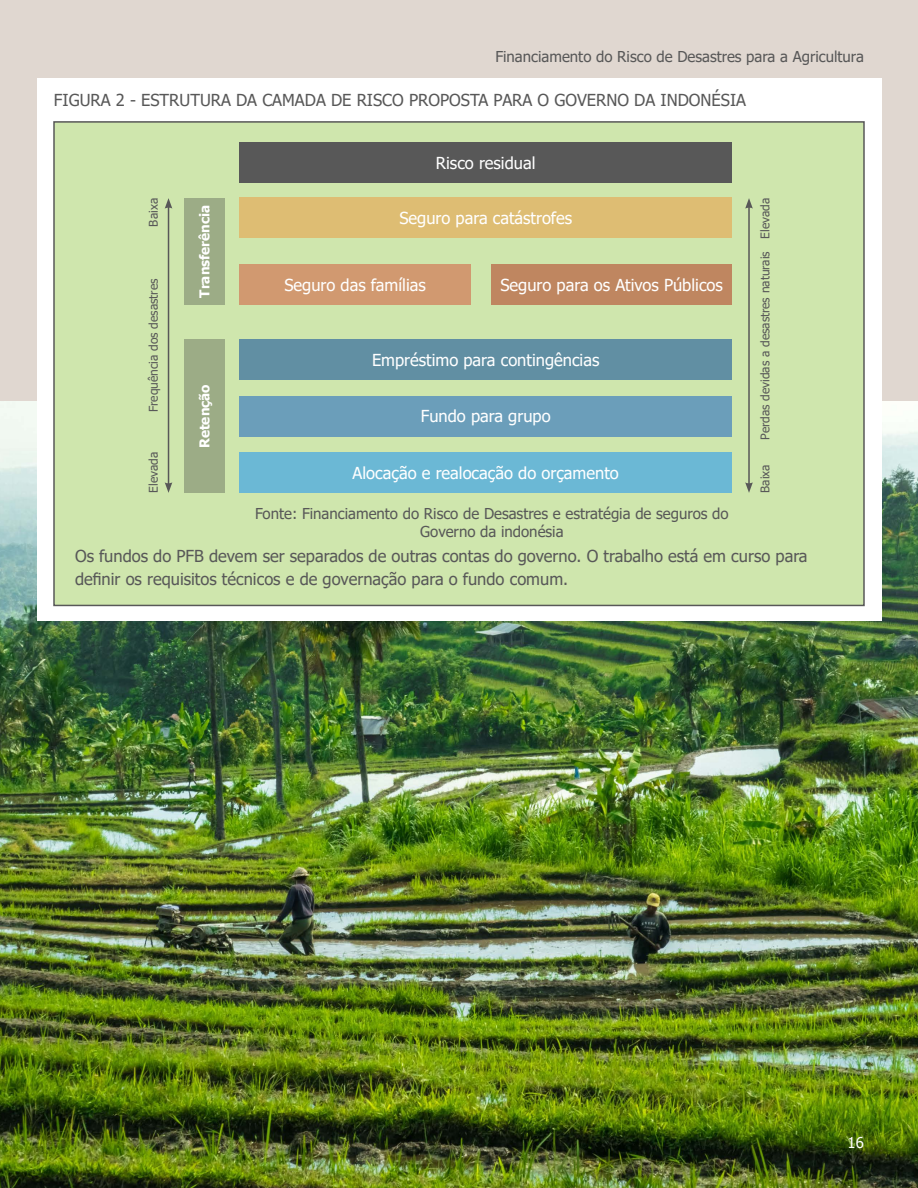
<style>
.page{position:relative;width:918px;height:1188px;background:#fff}
.page>*{position:absolute;margin:0;border:0;box-sizing:border-box;transform-origin:0 0}
.t1{font:16.5px/23.2px "Tahoma";color:#585858}
.t2{font:16.5px "Tahoma";color:#fff}
.t3{font:15px/18px "Tahoma";color:#585858;text-align:center}
.t4{font:15px "Tahoma";color:#fff}
.t5{font:700 13.5px "Tahoma";color:#fff}
.t6{font:12px "Tahoma";color:#585858}
</style>
<div class="page">
<div style="left:0;top:0;width:918px;height:401px;background:#e0d7d0"></div>
<img style="left:0;top:401px;width:918px;height:787px">
<div style="left:37px;top:79px;width:844px;height:542px;background:#fff"></div>
<div style="left:53px;top:121px;width:812px;height:485px;background:#cfe6ad;border:2px solid #585858"></div>
<div style="left:239px;top:142px;width:493px;height:41px;background:#585858"></div>
<div style="left:239px;top:198px;width:493px;height:40px;background:#debd73"></div>
<div style="left:239px;top:339px;width:493px;height:41px;background:#618fa3"></div>
<div style="left:239px;top:396px;width:493px;height:40px;background:#6b9eba"></div>
<div style="left:184px;top:339px;width:40px;height:154px;background:#9cac86"></div>
<div style="left:184px;top:198px;width:40px;height:106px;background:#9cac86"></div>
<div style="left:239px;top:453px;width:493px;height:40px;background:#6bb8d5"></div>
<div style="left:239px;top:264px;width:232px;height:40px;background:#d19970"></div>
<div style="left:491px;top:264px;width:241px;height:40px;background:#bf8660"></div>
<hr style="left:168px;top:206px;width:1px;height:279px;background:#585858">
<svg style="left:165px;top:482px;width:7px;height:11px"></svg>
<svg style="left:165px;top:198px;width:7px;height:11px"></svg>
<hr style="left:748px;top:206px;width:2px;height:279px;background:#585858">
<svg style="left:745px;top:482px;width:8px;height:11px"></svg>
<svg style="left:745px;top:198px;width:8px;height:11px"></svg>
<p class="t3" style="left:495px;top:49px;width:370px">Financiamento do Risco de Desastres para a Agricultura</p>
<p class="t1" style="left:54px;top:89px;width:694px">FIGURA 2 - ESTRUTURA DA CAMADA DE RISCO PROPOSTA PARA O GOVERNO DA INDONÉSIA</p>
<p class="t2" style="left:436px;top:152px;width:101px">Risco residual</p>
<p class="t6" style="left:145px;top:227px;width:30px;rotate:-90deg">Baixa</p>
<p class="t2" style="left:399px;top:207px;width:174px">Seguro para catástrofes</p>
<p class="t6" style="left:757px;top:239px;width:42px;rotate:-90deg">Elevada</p>
<p class="t5" style="left:195px;top:298px;width:94px;rotate:-90deg">Transferência</p>
<p class="t6" style="left:757px;top:440px;width:190px;rotate:-90deg">Perdas devidas a desastres naturais</p>
<p class="t2" style="left:284px;top:274px;width:143px">Seguro das famílias</p>
<p class="t2" style="left:500px;top:274px;width:224px">Seguro para os Ativos Públicos</p>
<p class="t6" style="left:145px;top:412px;width:135px;rotate:-90deg">Frequência dos desastres</p>
<p class="t2" style="left:372px;top:349px;width:229px">Empréstimo para contingências</p>
<p class="t5" style="left:195px;top:448px;width:65px;rotate:-90deg">Retenção</p>
<p class="t2" style="left:421px;top:405px;width:131px">Fundo para grupo</p>
<p class="t2" style="left:353px;top:462px;width:268px">Alocação e realocação do orçamento</p>
<p class="t3" style="left:255px;top:506px;width:475px">Fonte: Financiamento do Risco de Desastres e estratégia de seguros do<br>Governo da indonésia</p>
<p class="t1" style="left:75px;top:545px;width:734px">Os fundos do PFB devem ser separados de outras contas do governo. O trabalho está em curso para definir os requisitos técnicos e de governação para o fundo comum.</p>
<p class="t6" style="left:145px;top:493px;width:42px;rotate:-90deg">Elevada</p>
<p class="t6" style="left:757px;top:493px;width:30px;rotate:-90deg">Baixa</p>
<p class="t4" style="left:848px;top:1133px;width:18px">16</p>
</div>
